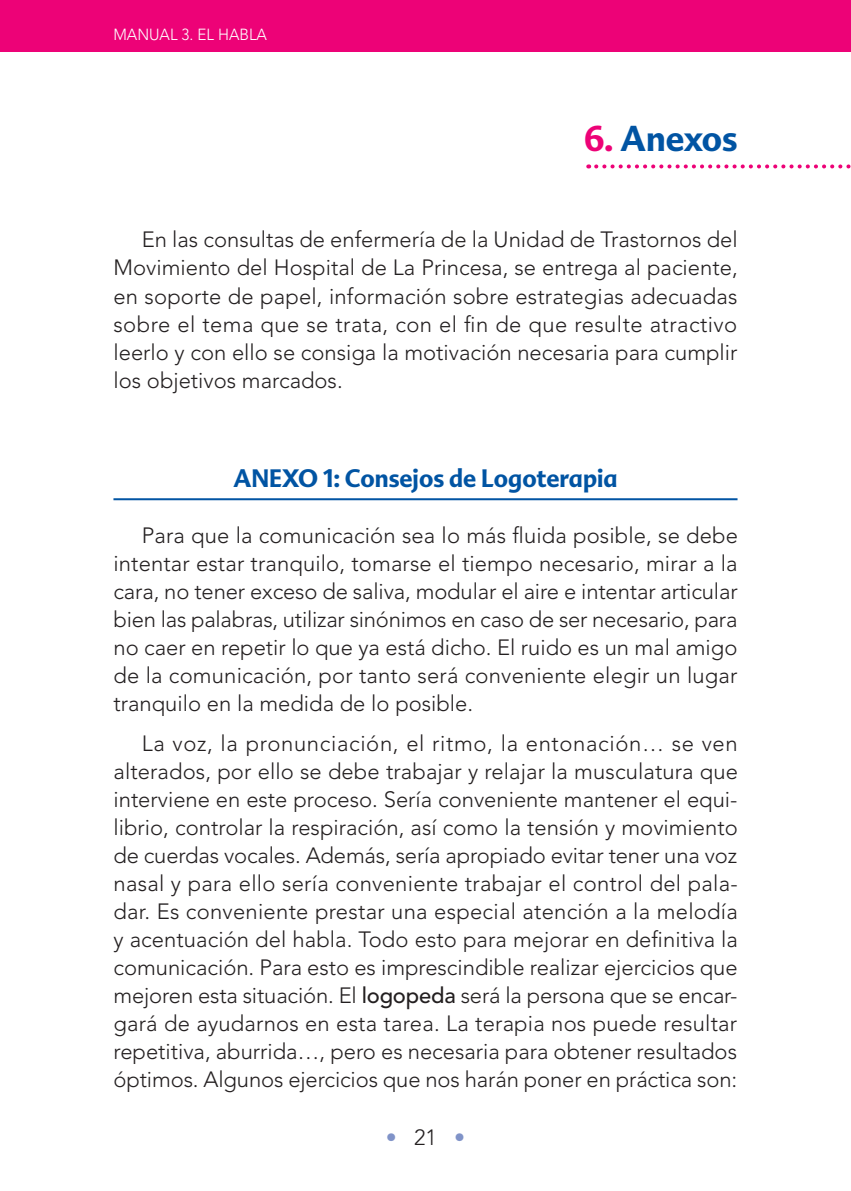
<style>
.page{position:relative;width:851px;height:1191px;background:#fff}
.page>*{position:absolute;margin:0;border:0;box-sizing:border-box;transform-origin:0 0}
.t1{font:700 34px "Advert";color:#0154a3;scale:.95 1}
.t2{font:700 24px "Advert";color:#0154a3;scale:.95 1}
.t3{font:300 22px/28px "Avenir LT Std";color:#231f20;text-align:justify}
.t4{font:300 22px "Avenir LT Std";color:#8093c8}
.t5{font:300 16px "Avenir LT Std";color:#fff;scale:.95 1}
.s1{color:#ed0277}
.s2{font-weight:500}
.s3{color:#231f20}
</style>
<div class="page">
<div style="left:0;top:0;width:850px;height:51px;background:#ed0277"></div>
<hr style="left:113px;top:498px;width:624px;height:2px;background:#0154a3">
<svg style="left:596px;top:164px;width:255px;height:4px"></svg>
<p class="t5" style="left:113px;top:26px;width:163px">MANUAL 3. EL HABLA</p>
<h1 class="t1" style="left:584px;top:117px;width:162px"><span class="s1">6.</span> Anexos</h1>
<p class="t3" style="left:113px;top:226px;width:625px;text-indent:28px">En las consultas de enfermería de la Unidad de Trastornos del Movimiento del Hospital de La Princesa, se entrega al paciente, en soporte de papel, información sobre estrategias adecuadas sobre el tema que se trata, con el fin de que resulte atractivo leerlo y con ello se consiga la motivación necesaria para cumplir los objetivos marcados.</p>
<p class="t2" style="left:233px;top:463px;width:406px">ANEXO 1: Consejos de Logoterapia</p>
<p class="t3" style="left:113px;top:522px;width:626px;text-indent:28px">Para que la comunicación sea lo más fluida posible, se debe intentar estar tranquilo, tomarse el tiempo necesario, mirar a la cara, no tener exceso de saliva, modular el aire e intentar articular bien las palabras, utilizar sinónimos en caso de ser necesario, para no caer en repetir lo que ya está dicho. El ruido es un mal amigo de la comunicación, por tanto será conveniente elegir un lugar tranquilo en la medida de lo posible.</p>
<p class="t3" style="left:113px;top:729px;width:626px;text-indent:28px">La voz, la pronunciación, el ritmo, la entonación… se ven alterados, por ello se debe trabajar y relajar la musculatura que interviene en este proceso. Sería conveniente mantener el equi&shy;librio, controlar la respiración, así como la tensión y movimiento de cuerdas vocales. Además, sería apropiado evitar tener una voz nasal y para ello sería conveniente trabajar el control del pala&shy;dar. Es conveniente prestar una especial atención a la melodía y acentuación del habla. Todo esto para mejorar en definitiva la comunicación. Para esto es imprescindible realizar ejercicios que mejoren esta situación. El <span class="s2">logopeda</span> será la persona que se encar&shy;gará de ayudarnos en esta tarea. La terapia nos puede resultar repetitiva, aburrida…, pero es necesaria para obtener resultados óptimos. Algunos ejercicios que nos harán poner en práctica son:</p>
<p class="t4" style="left:386px;top:1124px;width:81px">• <span class="s3">21</span> •</p>
</div>
